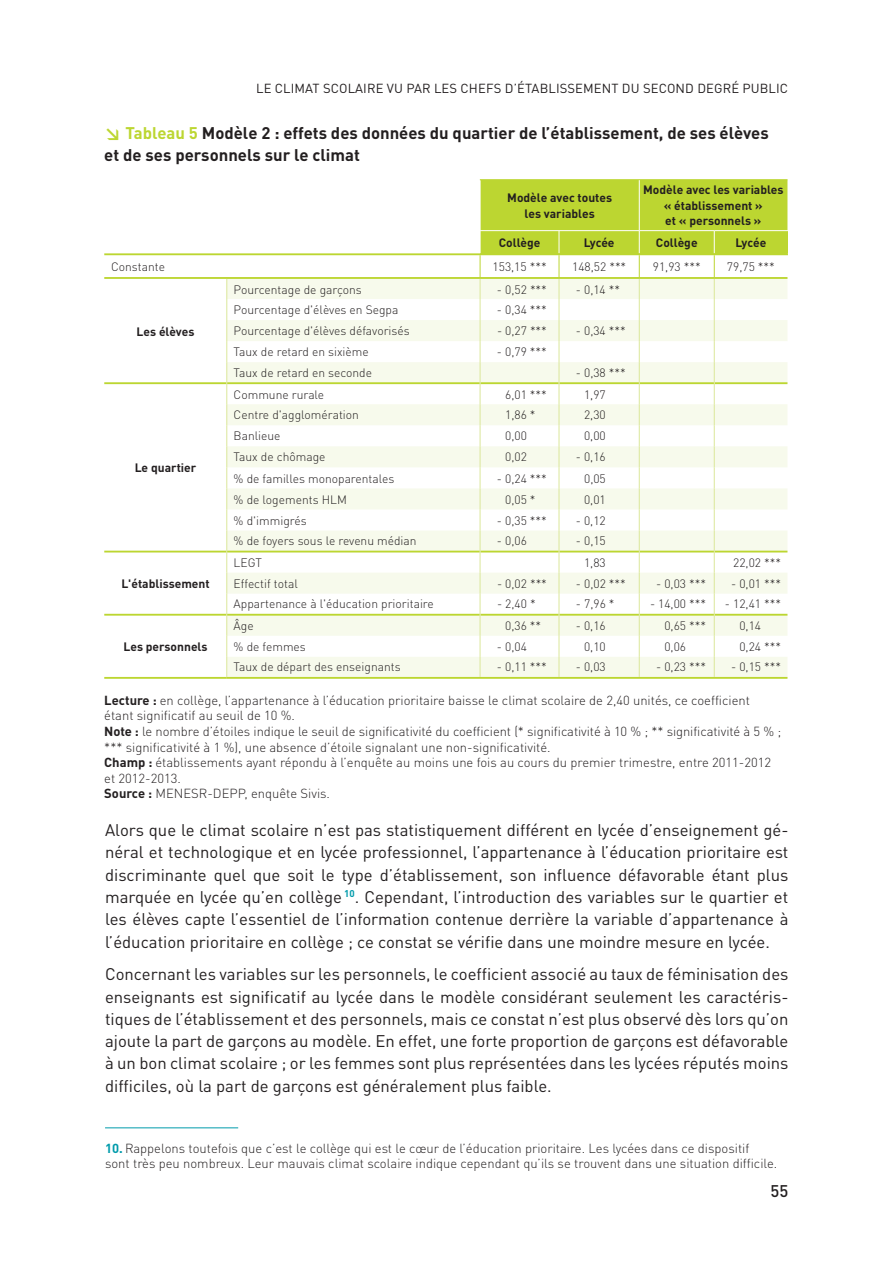
<style>
.page{position:relative;width:893px;height:1263px;background:#fff}
.page>*{position:absolute;margin:0;border:0;box-sizing:border-box;transform-origin:0 0}
.t1{font:16.65px/22.2px "DINOT";color:#231f20;text-align:justify}
.t2{font:700 16.65px/22.2px "DINOT";color:#231f20}
.t3{font:500 16.65px "DINOT";color:#231f20}
.t4{font:300 13.05px/15.6px "DINOT";color:#231f20}
.t5{font:13.05px "DINOT";letter-spacing:.01em;color:#231f20}
.t6{font:300 12px "DINOT";color:#231f20}
.t7{font:700 12px/15.6px "DINOT";color:#231f20;text-align:center}
.s1{color:#bcd631}
.s2{font-weight:700}
.s3{font-weight:700;color:#009bab}
</style>
<div class="page">
<hr style="left:105px;top:1127px;width:133px;height:1px;background:#009bab">
<svg style="left:228px;top:279px;width:252px;height:398px;fill:#f7faec"></svg>
<hr style="left:104px;top:277px;width:683px;height:2px;background:#bcd631">
<hr style="left:104px;top:382px;width:123px;height:2px;background:#bcd631">
<hr style="left:227px;top:382px;width:253px;height:2px;background:#bcd631">
<hr style="left:104px;top:551px;width:123px;height:2px;background:#bcd631">
<hr style="left:227px;top:551px;width:253px;height:2px;background:#bcd631">
<hr style="left:104px;top:614px;width:123px;height:2px;background:#bcd631">
<hr style="left:104px;top:677px;width:123px;height:2px;background:#bcd631">
<hr style="left:227px;top:614px;width:253px;height:2px;background:#bcd631">
<hr style="left:227px;top:677px;width:560px;height:2px;background:#bcd631">
<svg style="left:226px;top:279px;width:2px;height:398px"></svg>
<hr style="left:480px;top:179px;width:307px;height:1px;background:#bcd631">
<hr style="left:104px;top:253px;width:684px;height:2px;background:#bcd631">
<svg style="left:480px;top:180px;width:308px;height:497px"></svg>
<p class="t5" style="left:256px;top:83px;width:533px">LE CLIMAT SCOLAIRE VU PAR LES CHEFS D’ÉTABLISSEMENT DU SECOND DEGRÉ PUBLIC</p>
<p class="t2" style="left:104px;top:124px;width:666px"><span class="s1">↘ Tableau 5</span> Modèle 2 : effets des données du quartier de l’établissement, de ses élèves et de ses personnels sur le climat</p>
<p class="t7" style="left:507px;top:191px;width:106px">Modèle avec toutes les variables</p>
<p class="t7" style="left:643px;top:184px;width:142px">Modèle avec les variables « établissement »<br>et « personnels »</p>
<p class="t7" style="left:499px;top:237px;width:43px">Collège</p>
<p class="t7" style="left:584px;top:237px;width:32px">Lycée</p>
<p class="t7" style="left:656px;top:237px;width:43px">Collège</p>
<p class="t7" style="left:735px;top:237px;width:32px">Lycée</p>
<p class="t6" style="left:111px;top:262px;width:55px">Constante</p>
<p class="t6" style="left:493px;top:262px;width:56px">153,15 ***</p>
<p class="t6" style="left:572px;top:262px;width:56px">148,52 ***</p>
<p class="t6" style="left:653px;top:262px;width:49px">91,93 ***</p>
<p class="t6" style="left:727px;top:262px;width:49px">79,75 ***</p>
<p class="t7" style="left:137px;top:325px;width:59px">Les élèves</p>
<p class="t7" style="left:135px;top:462px;width:63px">Le quartier</p>
<p class="t7" style="left:121px;top:577px;width:90px">L'établissement</p>
<p class="t6" style="left:234px;top:285px;width:130px">Pourcentage de garçons</p>
<p class="t6" style="left:497px;top:285px;width:51px">- 0,52 ***</p>
<p class="t6" style="left:576px;top:285px;width:46px">- 0,14 **</p>
<p class="t6" style="left:234px;top:305px;width:166px">Pourcentage d'élèves en Segpa</p>
<p class="t6" style="left:497px;top:305px;width:51px">- 0,34 ***</p>
<p class="t6" style="left:234px;top:327px;width:178px">Pourcentage d'élèves défavorisés</p>
<p class="t6" style="left:497px;top:327px;width:51px">- 0,27 ***</p>
<p class="t6" style="left:576px;top:327px;width:51px">- 0,34 ***</p>
<p class="t6" style="left:234px;top:348px;width:137px">Taux de retard en sixième</p>
<p class="t6" style="left:497px;top:348px;width:51px">- 0,79 ***</p>
<p class="t6" style="left:234px;top:368px;width:140px">Taux de retard en seconde</p>
<p class="t6" style="left:576px;top:368px;width:51px">- 0,38 ***</p>
<p class="t6" style="left:234px;top:390px;width:92px">Commune rurale</p>
<p class="t6" style="left:505px;top:390px;width:43px">6,01 ***</p>
<p class="t6" style="left:584px;top:390px;width:23px">1,97</p>
<p class="t6" style="left:234px;top:411px;width:127px">Centre d'agglomération</p>
<p class="t6" style="left:505px;top:411px;width:32px">1,86 *</p>
<p class="t6" style="left:584px;top:411px;width:23px">2,30</p>
<p class="t6" style="left:234px;top:432px;width:48px">Banlieue</p>
<p class="t6" style="left:505px;top:432px;width:23px">0,00</p>
<p class="t6" style="left:584px;top:432px;width:23px">0,00</p>
<p class="t6" style="left:234px;top:453px;width:93px">Taux de chômage</p>
<p class="t6" style="left:505px;top:453px;width:23px">0,02</p>
<p class="t6" style="left:576px;top:453px;width:31px">- 0,16</p>
<p class="t6" style="left:234px;top:474px;width:162px">% de familles monoparentales</p>
<p class="t6" style="left:497px;top:474px;width:51px">- 0,24 ***</p>
<p class="t6" style="left:584px;top:474px;width:23px">0,05</p>
<p class="t6" style="left:234px;top:495px;width:115px">% de logements HLM</p>
<p class="t6" style="left:505px;top:495px;width:32px">0,05 *</p>
<p class="t6" style="left:584px;top:495px;width:23px">0,01</p>
<p class="t6" style="left:234px;top:516px;width:75px">% d'immigrés</p>
<p class="t6" style="left:497px;top:516px;width:51px">- 0,35 ***</p>
<p class="t6" style="left:576px;top:516px;width:31px">- 0,12</p>
<p class="t6" style="left:234px;top:537px;width:184px">% de foyers sous le revenu médian</p>
<p class="t6" style="left:497px;top:537px;width:31px">- 0,06</p>
<p class="t6" style="left:576px;top:537px;width:31px">- 0,15</p>
<p class="t6" style="left:234px;top:558px;width:30px">LEGT</p>
<p class="t6" style="left:584px;top:558px;width:23px">1,83</p>
<p class="t6" style="left:733px;top:558px;width:49px">22,02 ***</p>
<p class="t6" style="left:234px;top:579px;width:66px">Effectif total</p>
<p class="t6" style="left:497px;top:579px;width:51px">- 0,02 ***</p>
<p class="t6" style="left:576px;top:579px;width:51px">- 0,02 ***</p>
<p class="t6" style="left:656px;top:579px;width:51px">- 0,03 ***</p>
<p class="t6" style="left:731px;top:579px;width:51px">- 0,01 ***</p>
<p class="t6" style="left:234px;top:600px;width:202px">Appartenance à l'éducation prioritaire</p>
<p class="t6" style="left:497px;top:600px;width:40px">- 2,40 *</p>
<p class="t6" style="left:576px;top:600px;width:40px">- 7,96 *</p>
<p class="t6" style="left:650px;top:600px;width:58px">- 14,00 ***</p>
<p class="t6" style="left:725px;top:600px;width:58px">- 12,41 ***</p>
<p class="t6" style="left:234px;top:622px;width:22px">Âge</p>
<p class="t6" style="left:505px;top:622px;width:38px">0,36 **</p>
<p class="t6" style="left:576px;top:622px;width:31px">- 0,16</p>
<p class="t6" style="left:664px;top:622px;width:43px">0,65 ***</p>
<p class="t6" style="left:739px;top:622px;width:23px">0,14</p>
<p class="t6" style="left:234px;top:642px;width:74px">% de femmes</p>
<p class="t6" style="left:497px;top:642px;width:31px">- 0,04</p>
<p class="t6" style="left:584px;top:642px;width:23px">0,10</p>
<p class="t6" style="left:664px;top:642px;width:23px">0,06</p>
<p class="t6" style="left:739px;top:642px;width:43px">0,24 ***</p>
<p class="t6" style="left:234px;top:663px;width:169px">Taux de départ des enseignants</p>
<p class="t6" style="left:497px;top:663px;width:51px">- 0,11 ***</p>
<p class="t6" style="left:576px;top:663px;width:31px">- 0,03</p>
<p class="t6" style="left:656px;top:663px;width:51px">- 0,23 ***</p>
<p class="t6" style="left:731px;top:663px;width:51px">- 0,15 ***</p>
<p class="t4" style="left:104px;top:694px;width:678px"><span class="s2">Lecture :</span> en collège, l’appartenance à l’éducation prioritaire baisse le climat scolaire de 2,40 unités, ce coefficient étant significatif au seuil de 10 %.<br><span class="s2">Note :</span> le nombre d’étoiles indique le seuil de significativité du coefficient (* significativité à 10 % ; ** significativité à 5 % ; *** significativité à 1 %), une absence d’étoile signalant une non-significativité.<br><span class="s2">Champ :</span> établissements ayant répondu à l’enquête au moins une fois au cours du premier trimestre, entre 2011-2012 et 2012-2013.<br><span class="s2">Source :</span> MENESR-DEPP, enquête Sivis.</p>
<p class="t7" style="left:123px;top:641px;width:86px">Les personnels</p>
<p class="t1" style="left:105px;top:821px;width:685px">Alors que le climat scolaire n’est pas statistiquement différent en lycée d’enseignement gé&shy;néral et technologique et en lycée professionnel, l’appartenance à l’éducation prioritaire est discriminante quel que soit le type d’établissement, son influence défavorable étant plus marquée en lycée qu’en collège <sup>10</sup>. Cependant, l’introduction des variables sur le quartier et les élèves capte l’essentiel de l’information contenue derrière la variable d’appartenance à l’éducation prioritaire en collège ; ce constat se vérifie dans une moindre mesure en lycée.</p>
<p class="t1" style="left:105px;top:965px;width:685px">Concernant les variables sur les personnels, le coefficient associé au taux de féminisation des enseignants est significatif au lycée dans le modèle considérant seulement les caractéris&shy;tiques de l’établissement et des personnels, mais ce constat n’est plus observé dès lors qu’on ajoute la part de garçons au modèle. En effet, une forte proportion de garçons est défavorable à un bon climat scolaire ; or les femmes sont plus représentées dans les lycées réputés moins difficiles, où la part de garçons est généralement plus faible.</p>
<p class="t4" style="left:105px;top:1143px;width:674px;line-height:14.9px"><span class="s3">10.</span> Rappelons toutefois que c’est le collège qui est le cœur de l’éducation prioritaire. Les lycées dans ce dispositif<br>sont très peu nombreux. Leur mauvais climat scolaire indique cependant qu’ils se trouvent dans une situation difficile.</p>
<p class="t3" style="left:770px;top:1185px;width:19px">55</p>
</div>
